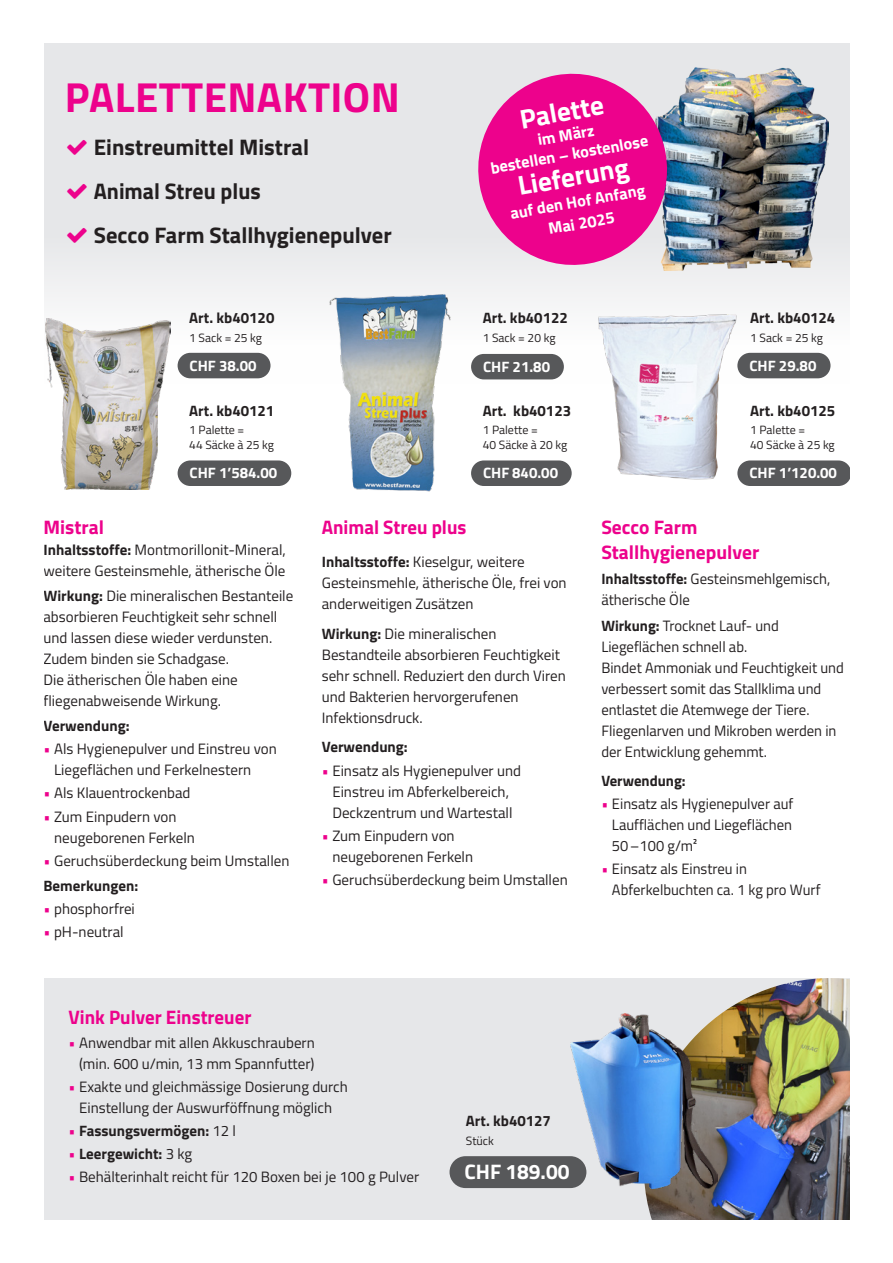
<style>
.page{position:relative;width:893px;height:1263px;background:#fff}
.page>*{position:absolute;margin:0;border:0;box-sizing:border-box;transform-origin:0 0}
.t1{font:700 42px "Titillium Web";letter-spacing:.01em;color:#ed028c}
.t2{font:700 27.15px "Titillium Web";color:#fff}
.t3{font:700 22.5px/44px "Titillium Web";color:#231f20}
.t4{font:700 21px "Titillium Web";color:#fff}
.t5{font:700 19.5px/25.5px "Titillium Web";color:#ed028c}
.t6{font:700 16.35px/19.6px "Titillium Web";color:#fff;text-align:center}
.t7{font:15px/21px "Titillium Web";color:#231f20}
.t8{font:700 15px "Titillium Web";color:#231f20}
.t9{font:700 15px "Titillium Web";color:#fff}
.t10{font:12px/14.4px "Titillium Web";color:#231f20}
.s1{font-weight:700}
.s2{color:#ed028c}
.s3{font-weight:400;color:#ed028c}
.s4{font-weight:400}
</style>
<div class="page">
<div style="left:42px;top:44px;width:808px;height:340px;background:linear-gradient(to bottom,#e0e1e3,#f9f9f9)"></div>
<div style="left:43px;top:978px;width:807px;height:285px;background:#e6e7e9"></div>
<img style="left:45px;top:318px;width:125px;height:171px">
<div style="left:178px;top:460px;width:113px;height:26px;background:#57585a;border-radius:13px"></div>
<img style="left:317px;top:288px;width:144px;height:204px">
<div style="left:471px;top:460px;width:101px;height:26px;background:#57585a;border-radius:13px"></div>
<img style="left:590px;top:307px;width:153px;height:173px">
<div style="left:737px;top:460px;width:114px;height:26px;background:#57585a;border-radius:13px"></div>
<img style="left:675px;top:66px;width:154px;height:205px">
<img style="left:645px;top:978px;width:205px;height:242px">
<img style="left:570px;top:1013px;width:148px;height:175px">
<div style="left:449px;top:1156px;width:137px;height:32px;background:#57585a;border-radius:16px"></div>
<div style="left:178px;top:353px;width:93px;height:25px;background:#57585a;border-radius:13px"></div>
<div style="left:471px;top:354px;width:93px;height:25px;background:#57585a;border-radius:13px"></div>
<div style="left:737px;top:353px;width:93px;height:25px;background:#57585a;border-radius:13px"></div>
<div style="left:0;top:0;width:43px;height:1263px;background:#fff"></div>
<svg style="left:471px;top:66px;width:204px;height:207px;background:#e549a8"></svg>
<div style="left:0;top:1220px;width:893px;height:43px;background:#fff"></div>
<svg style="left:67px;top:140px;width:20px;height:15px"></svg>
<svg style="left:67px;top:184px;width:20px;height:15px"></svg>
<svg style="left:67px;top:228px;width:20px;height:15px"></svg>
<h1 class="t1" style="left:65px;top:65px;width:337px">PALETTENAKTION</h1>
<h3 class="t3" style="left:94px;top:124px;width:299px">Einstreumittel Mistral<br>Animal Streu plus<br>Secco Farm Stallhygienepulver</h3>
<p class="t8" style="left:189px;top:307px;width:87px">Art. kb40120</p>
<p class="t10" style="left:189px;top:330px;width:74px">1 Sack = 25 kg</p>
<h2 class="t2" style="left:517px;top:99px;width:86px;rotate:-10deg">Palette</h2>
<p class="t6" style="left:485px;top:138px;width:161px;rotate:-10deg">im März<br>bestellen – kostenlose</p>
<h2 class="t2" style="left:514px;top:166px;width:113px;rotate:-10deg">Lieferung</h2>
<p class="t6" style="left:508px;top:202px;width:138px;line-height:21.8px;rotate:-10deg">auf den Hof Anfang<br>Mai 2025</p>
<p class="t8" style="left:483px;top:307px;width:87px">Art. kb40122</p>
<p class="t10" style="left:483px;top:330px;width:74px">1 Sack = 20 kg</p>
<p class="t8" style="left:750px;top:307px;width:87px">Art. kb40124</p>
<p class="t10" style="left:750px;top:330px;width:74px">1 Sack = 25 kg</p>
<p class="t9" style="left:190px;top:354px;width:69px">CHF 38.00</p>
<p class="t9" style="left:483px;top:355px;width:69px">CHF 21.80</p>
<p class="t9" style="left:749px;top:354px;width:69px">CHF 29.80</p>
<p class="t8" style="left:189px;top:399px;width:87px">Art. kb40121</p>
<p class="t10" style="left:189px;top:422px;width:86px">1 Palette =<br>44 Säcke à 25 kg</p>
<p class="t9" style="left:190px;top:461px;width:89px">CHF 1’584.00</p>
<h3 class="t5" style="left:43px;top:513px;width:62px">Mistral</h3>
<p class="t7" style="left:43px;top:538px;width:244px"><span class="s1">Inhaltsstoffe:</span> Montmorillonit-Mineral, weitere Gesteinsmehle, ätherische Öle</p>
<p class="t7" style="left:43px;top:584px;width:251px"><span class="s1">Wirkung:</span> Die mineralischen Bestanteile absorbieren Feuchtigkeit sehr schnell und lassen diese wieder verdunsten.<br>Zudem binden sie Schadgase.<br>Die ätherischen Öle haben eine fliegenabweisende Wirkung.</p>
<p class="t8" style="left:43px;top:714px;width:88px">Verwendung:</p>
<p class="t7" style="left:54px;top:738px;width:224px;text-indent:-11px"><span class="s2">•</span> Als Hygienepulver und Einstreu von<br>Liegeflächen und Ferkelnestern</p>
<p class="t7" style="left:43px;top:782px;width:149px"><span class="s2">•</span> Als Klauentrockenbad</p>
<p class="t7" style="left:54px;top:805px;width:142px;text-indent:-11px"><span class="s2">•</span> Zum Einpudern von neugeborenen Ferkeln</p>
<p class="t7" style="left:43px;top:847px;width:247px;line-height:25.2px"><span class="s2">•</span> Geruchsüberdeckung beim Umstallen<br><span class="s1">Bemerkungen:</span></p>
<p class="t7" style="left:43px;top:898px;width:93px"><span class="s2">•</span> phosphorfrei</p>
<p class="t7" style="left:43px;top:921px;width:82px"><span class="s2">•</span> pH-neutral</p>
<p class="t8" style="left:483px;top:399px;width:90px">Art. kb40123</p>
<p class="t10" style="left:483px;top:422px;width:86px">1 Palette =<br>40 Säcke à 20 kg</p>
<p class="t9" style="left:483px;top:461px;width:76px">CHF 840.00</p>
<h3 class="t5" style="left:322px;top:513px;width:146px">Animal Streu plus</h3>
<p class="t7" style="left:322px;top:551px;width:246px"><span class="s1">Inhaltsstoffe:</span> Kieselgur, weitere<br>Gesteinsmehle, ätherische Öle, frei von anderweitigen Zusätzen</p>
<p class="t7" style="left:322px;top:622px;width:246px"><span class="s1">Wirkung:</span> Die mineralischen<br>Bestandteile absorbieren Feuchtigkeit sehr schnell. Reduziert den durch Viren und Bakterien hervorgerufenen<br>Infektionsdruck.</p>
<p class="t8" style="left:322px;top:736px;width:88px">Verwendung:</p>
<p class="t7" style="left:322px;top:759px;width:201px;text-align:center"><span class="s2">•</span> Einsatz als Hygienepulver und<br>Einstreu im Abferkelbereich,<br>Deckzentrum und Wartestall</p>
<p class="t7" style="left:332px;top:824px;width:142px;text-indent:-11px"><span class="s2">•</span> Zum Einpudern von neugeborenen Ferkeln</p>
<p class="t7" style="left:322px;top:868px;width:247px"><span class="s2">•</span> Geruchsüberdeckung beim Umstallen</p>
<h3 class="t5" style="left:68px;top:1004px;width:184px">Vink Pulver Einstreuer</h3>
<p class="t7" style="left:68px;top:1031px;width:248px;text-align:right"><span class="s2">•</span> Anwendbar mit allen Akkuschraubern (min. 600 u/min, 13 mm Spannfutter)</p>
<p class="t7" style="left:68px;top:1075px;width:281px;text-align:center"><span class="s2">•</span> Exakte und gleichmässige Dosierung durch<br>Einstellung der Auswurföffnung möglich</p>
<p class="t8" style="left:68px;top:1119px;width:169px"><span class="s3">•</span> Fassungsvermögen: <span class="s4">12 l</span></p>
<p class="t8" style="left:68px;top:1142px;width:125px"><span class="s3">•</span> Leergewicht: <span class="s4">3 kg</span></p>
<p class="t7" style="left:68px;top:1165px;width:352px"><span class="s2">•</span> Behälterinhalt reicht für 120 Boxen bei je 100 g Pulver</p>
<p class="t8" style="left:466px;top:1110px;width:87px">Art. kb40127</p>
<p class="t10" style="left:466px;top:1133px;width:29px">Stück</p>
<h3 class="t4" style="left:464px;top:1156px;width:106px">CHF 189.00</h3>
<p class="t8" style="left:750px;top:399px;width:87px">Art. kb40125</p>
<p class="t10" style="left:750px;top:422px;width:86px">1 Palette =<br>40 Säcke à 25 kg</p>
<p class="t9" style="left:749px;top:461px;width:89px">CHF 1’120.00</p>
<h3 class="t5" style="left:601px;top:513px;width:159px">Secco Farm<br>Stallhygienepulver</h3>
<p class="t7" style="left:601px;top:568px;width:231px"><span class="s1">Inhaltsstoffe:</span> Gesteinsmehlgemisch, ätherische Öle</p>
<p class="t7" style="left:601px;top:614px;width:244px"><span class="s1">Wirkung:</span> Trocknet Lauf- und<br>Liegeflächen schnell ab.<br>Bindet Ammoniak und Feuchtigkeit und verbessert somit das Stallklima und entlastet die Atemwege der Tiere.<br>Fliegenlarven und Mikroben werden in der Entwicklung gehemmt.</p>
<p class="t8" style="left:601px;top:769px;width:86px">Verwendung:</p>
<p class="t7" style="left:612px;top:793px;width:183px;text-align:justify;text-indent:-11px"><span class="s2">•</span> Einsatz als Hygienepulver auf Laufflächen und Liegeflächen 50–100 g/m²</p>
<p class="t7" style="left:612px;top:858px;width:210px;text-indent:-11px"><span class="s2">•</span> Einsatz als Einstreu in<br>Abferkelbuchten ca. 1 kg pro Wurf</p>
</div>
